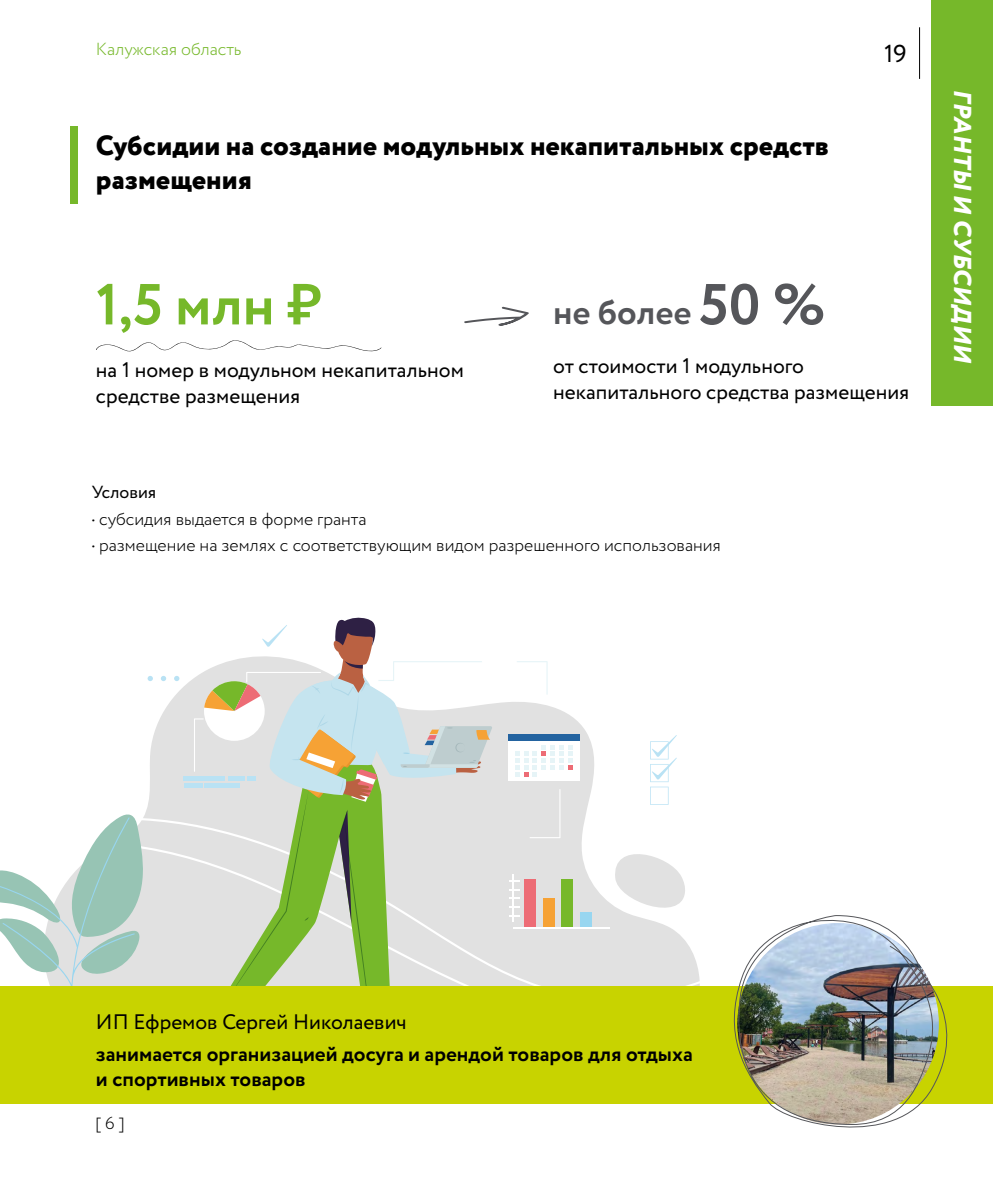
<style>
.page{position:relative;width:993px;height:1191px;background:#fff}
.page>*{position:absolute;margin:0;border:0;box-sizing:border-box;transform-origin:0 0}
.t1{font:700 57.75px "Circe";color:#76b82a}
.t2{font:700 35px "Circe";color:#55565a}
.t3{font:800 28px/33.6px "Circe";color:#000}
.t4{font:italic 800 24.5px "Circe";color:#fff}
.t5{font:24.5px "Circe";color:#000}
.t6{font:21px/26.2px "Circe";color:#000}
.t7{font:700 21px/25.2px "Circe";color:#000}
.t8{font:300 17.5px "Circe";color:#000}
.t9{font:300 17.5px "Circe";color:#76b82a}
.t10{font:17.5px "Circe";color:#000}
.s1{font-size:57.75px}
</style>
<div class="page">
<hr style="left:918px;top:27px;width:1px;height:52px;background:#000">
<svg style="left:143px;top:661px;width:556px;height:325px"></svg>
<svg style="left:143px;top:845px;width:547px;height:141px;fill:#e1e1e1"></svg>
<svg style="left:0;top:814px;width:143px;height:172px"></svg>
<svg style="left:650px;top:735px;width:26px;height:70px"></svg>
<div style="left:524px;top:879px;width:12px;height:48px;background:#ed6c75"></div>
<div style="left:543px;top:898px;width:11px;height:29px;background:#f6a235"></div>
<div style="left:561px;top:879px;width:12px;height:48px;background:#76b82a"></div>
<div style="left:580px;top:912px;width:11px;height:15px;background:#98d6f0"></div>
<hr style="left:513px;top:927px;width:96px;height:1px;background:#fff">
<hr style="left:512px;top:874px;width:1px;height:48px;background:#fff">
<svg style="left:509px;top:897px;width:10px;height:2px"></svg>
<div style="left:507px;top:734px;width:72px;height:47px;background:#fff"></div>
<div style="left:507px;top:734px;width:72px;height:7px;background:#2363a0"></div>
<svg style="left:515px;top:745px;width:57px;height:32px"></svg>
<svg style="left:147px;top:676px;width:6px;height:5px"></svg>
<svg style="left:161px;top:676px;width:5px;height:5px"></svg>
<svg style="left:174px;top:676px;width:5px;height:5px"></svg>
<hr style="left:184px;top:776px;width:41px;height:4px;background:#b9e2f4">
<div style="left:184px;top:783px;width:18px;height:5px;background:#b9e2f4"></div>
<div style="left:529px;top:789px;width:31px;height:49px;background:#e1e1e1"></div>
<svg style="left:516px;top:661px;width:31px;height:34px"></svg>
<svg style="left:194px;top:617px;width:298px;height:369px"></svg>
<div style="left:70px;top:126px;width:8px;height:78px;background:#76b82a"></div>
<svg style="left:96px;top:340px;width:285px;height:12px"></svg>
<svg style="left:464px;top:306px;width:65px;height:20px"></svg>
<div style="left:931px;top:0;width:61px;height:405px;background:#76b82a"></div>
<svg style="left:0;top:1103px;width:300px;height:1px"></svg>
<div style="left:0;top:986px;width:992px;height:117px;background:#c8d300"></div>
<img style="left:720px;top:915px;width:251px;height:213px">
<p class="t9" style="left:96px;top:38px;width:147px">Калужская область</p>
<h3 class="t3" style="left:96px;top:130px;width:734px">Субсидии на создание модульных некапитальных средств размещения</h3>
<p class="t5" style="left:883px;top:37px;width:24px">19</p>
<h1 class="t1" style="left:96px;top:266px;width:227px">1,5 млн ₽</h1>
<p class="t6" style="left:96px;top:357px;width:369px">на 1 номер в модульном некапитальном средстве размещения</p>
<h2 class="t2" style="left:553px;top:289px;width:274px">не более <span class="s1">50 %</span></h2>
<p class="t6" style="left:553px;top:353px;width:357px">от стоимости 1 модульного некапитального средства размещения</p>
<p class="t10" style="left:92px;top:481px;width:66px">Условия</p>
<p class="t8" style="left:92px;top:507px;width:276px">• субсидия выдается в форме гранта</p>
<p class="t8" style="left:92px;top:533px;width:630px">• размещение на землях с соответствующим видом разрешенного использования</p>
<p class="t4" style="left:978px;top:89px;width:276px;rotate:90deg">ГРАНТЫ И СУБСИДИИ</p>
<p class="t6" style="left:96px;top:1009px;width:312px">ИП Ефремов Сергей Николаевич</p>
<p class="t7" style="left:96px;top:1042px;width:598px">занимается организацией досуга и арендой товаров для отдыха и спортивных товаров</p>
<p class="t8" style="left:96px;top:1111px;width:30px">[ 6 ]</p>
</div>
